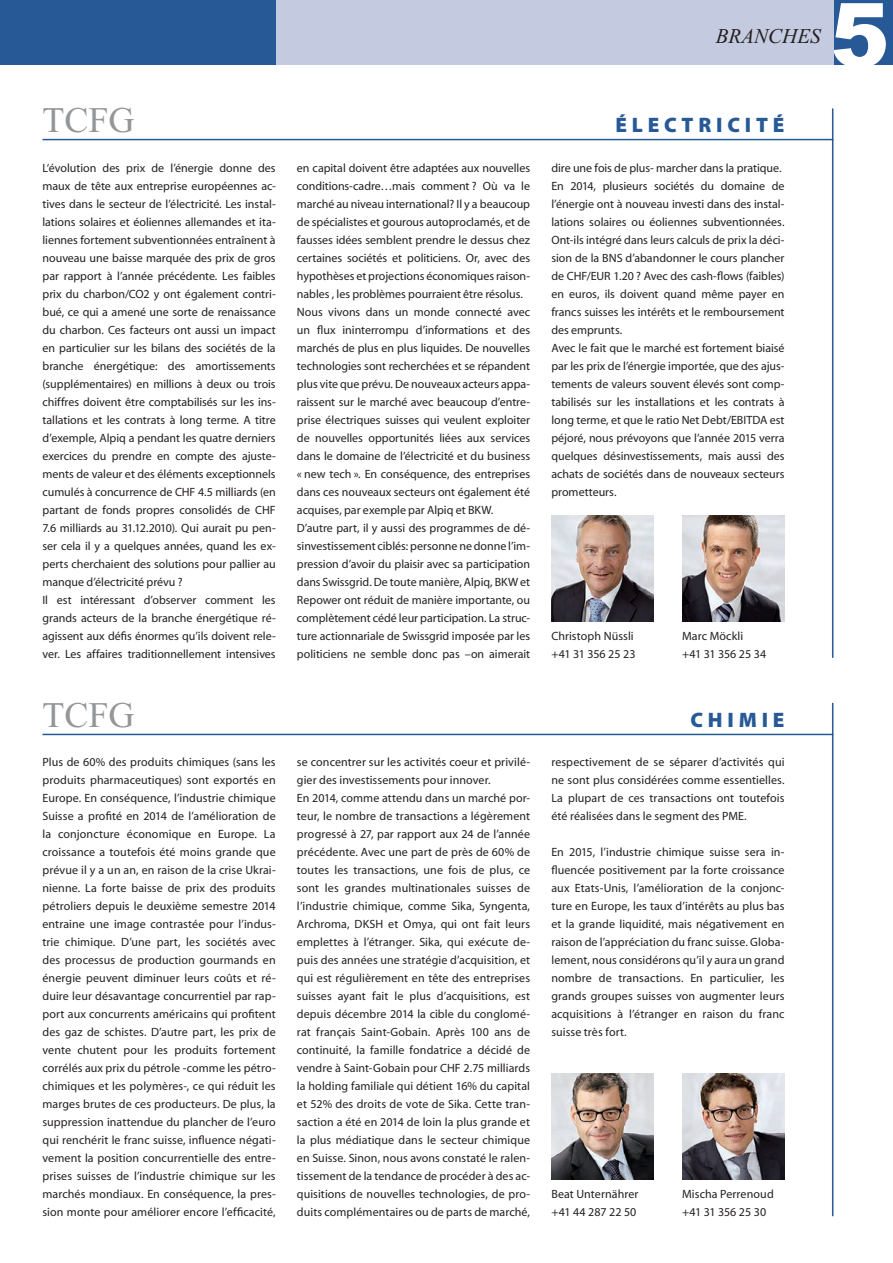
<style>
.page{position:relative;width:893px;height:1263px;background:#fff}
.page>*{position:absolute;margin:0;border:0;box-sizing:border-box;transform-origin:0 0}
.t1{font:900 88.5px "Arial";color:#fff}
.t2{font:36px "Times New Roman";color:#949698}
.t3{font:800 21px "Myriadfrom MM";letter-spacing:.23em;color:#265996}
.t4{font:italic 21px "Times New Roman";color:#231f20}
.t5{font:12px/18px "Myriadfrom MM";color:#231f20}
</style>
<div class="page">
<div style="left:0;top:0;width:276px;height:64px;background:#265996"></div>
<div style="left:830px;top:0;width:63px;height:64px;background:#265996"></div>
<div style="left:276px;top:0;width:557px;height:64px;background:#c4cadf"></div>
<hr style="left:43px;top:139px;width:790px;height:1px;background:#265996">
<hr style="left:832px;top:108px;width:1px;height:550px;background:#265996">
<hr style="left:832px;top:703px;width:1px;height:513px;background:#265996">
<hr style="left:43px;top:734px;width:790px;height:1px;background:#265996">
<img style="left:551px;top:515px;width:102px;height:107px">
<img style="left:682px;top:515px;width:102px;height:107px">
<img style="left:551px;top:1073px;width:102px;height:107px">
<img style="left:682px;top:1073px;width:102px;height:107px">
<h3 class="t4" style="left:716px;top:24px;width:107px">BRANCHES</h3>
<h1 class="t1" style="left:830px;top:-29px;width:61px">5</h1>
<h2 class="t2" style="left:43px;top:100px;width:94px">TCFG</h2>
<h3 class="t3" style="left:615px;top:114px;width:171px">ÉLECTRICITÉ</h3>
<p class="t5" style="left:43px;top:159px;width:235px">L‘évolution des prix de l’énergie donne des maux de tête aux entreprise européennes ac&shy;tives dans le secteur de l’électricité. Les instal&shy;lations solaires et éoliennes allemandes et ita&shy;liennes fortement subventionnées entraînent à nouveau une baisse marquée des prix de gros par rapport à l’année précédente. Les faibles prix du charbon/CO2 y ont également contri&shy;bué, ce qui a amené une sorte de renaissance du charbon. Ces facteurs ont aussi un impact en particulier sur les bilans des sociétés de la branche énergétique: des amortissements (supplémentaires) en millions à deux ou trois chiffres doivent être comptabilisés sur les ins&shy;tallations et les contrats à long terme. A titre d’exemple, Alpiq a pendant les quatre derniers exercices du prendre en compte des ajuste&shy;ments de valeur et des éléments exceptionnels cumulés à concurrence de CHF 4.5 milliards (en partant de fonds propres consolidés de CHF 7.6 milliards au 31.12.2010). Qui aurait pu pen&shy;ser cela il y a quelques années, quand les ex&shy;perts cherchaient des solutions pour pallier au manque d’électricité prévu ?<br>Il est intéressant d’observer comment les grands acteurs de la branche énergétique ré&shy;agissent aux défis énormes qu’ils doivent rele&shy;ver. Les affaires traditionnellement intensives</p>
<p class="t5" style="left:297px;top:159px;width:235px">en capital doivent être adaptées aux nouvelles conditions-cadre…mais comment ? Où va le marché au niveau international? Il y a beaucoup de spécialistes et gourous autoproclamés, et de fausses idées semblent prendre le dessus chez certaines sociétés et politiciens. Or, avec des hypothèses et projections économiques raison&shy;nables , les problèmes pourraient être résolus.<br>Nous vivons dans un monde connecté avec un flux ininterrompu d’informations et des marchés de plus en plus liquides. De nouvelles technologies sont recherchées et se répandent plus vite que prévu. De nouveaux acteurs appa&shy;raissent sur le marché avec beaucoup d’entre&shy;prise électriques suisses qui veulent exploiter de nouvelles opportunités liées aux services dans le domaine de l’électricité et du business « new tech ». En conséquence, des entreprises dans ces nouveaux secteurs ont également été acquises, par exemple par Alpiq et BKW.<br>D’autre part, il y aussi des programmes de dé&shy;sinvestissement ciblés: personne ne donne l’im&shy;pression d’avoir du plaisir avec sa participation dans Swissgrid. De toute manière, Alpiq, BKW et Repower ont réduit de manière importante, ou complètement cédé leur participation. La struc&shy;ture actionnariale de Swissgrid imposée par les politiciens ne semble donc pas –on aimerait</p>
<p class="t5" style="left:551px;top:159px;width:235px">dire une fois de plus- marcher dans la pratique.<br>En 2014, plusieurs sociétés du domaine de l’énergie ont à nouveau investi dans des instal&shy;lations solaires ou éoliennes subventionnées.<br>Ont-ils intégré dans leurs calculs de prix la déci&shy;sion de la BNS d’abandonner le cours plancher de CHF/EUR 1.20 ? Avec des cash-flows (faibles) en euros, ils doivent quand même payer en francs suisses les intérêts et le remboursement des emprunts.<br>Avec le fait que le marché est fortement biaisé par les prix de l’énergie importée, que des ajus&shy;tements de valeurs souvent élevés sont comp&shy;tabilisés sur les installations et les contrats à long terme, et que le ratio Net Debt/EBITDA est péjoré, nous prévoyons que l’année 2015 verra quelques désinvestissements, mais aussi des achats de sociétés dans de nouveaux secteurs prometteurs.</p>
<p class="t5" style="left:551px;top:627px;width:84px">Christoph Nüssli</p>
<p class="t5" style="left:682px;top:627px;width:63px">Marc Möckli</p>
<p class="t5" style="left:551px;top:645px;width:86px">+41 31 356 25 23</p>
<p class="t5" style="left:682px;top:645px;width:86px">+41 31 356 25 34</p>
<h2 class="t2" style="left:43px;top:695px;width:94px">TCFG</h2>
<p class="t5" style="left:43px;top:753px;width:235px;text-align:justify">Plus de 60% des produits chimiques (sans les produits pharmaceutiques) sont exportés en Europe. En conséquence, l’industrie chimique Suisse a profité en 2014 de l’amélioration de la conjoncture économique en Europe. La croissance a toutefois été moins grande que prévue il y a un an, en raison de la crise Ukrai&shy;nienne. La forte baisse de prix des produits pétroliers depuis le deuxième semestre 2014 entraine une image contrastée pour l’indus&shy;trie chimique. D’une part, les sociétés avec des processus de production gourmands en énergie peuvent diminuer leurs coûts et ré&shy;duire leur désavantage concurrentiel par rap&shy;port aux concurrents américains qui profitent des gaz de schistes. D’autre part, les prix de vente chutent pour les produits fortement corrélés aux prix du pétrole -comme les pétro&shy;chimiques et les polymères-, ce qui réduit les marges brutes de ces producteurs. De plus, la suppression inattendue du plancher de l’euro qui renchérit le franc suisse, influence négati&shy;vement la position concurrentielle des entre&shy;prises suisses de l’industrie chimique sur les marchés mondiaux. En conséquence, la pres&shy;sion monte pour améliorer encore l’efficacité,</p>
<p class="t5" style="left:297px;top:753px;width:235px">se concentrer sur les activités coeur et privilé&shy;gier des investissements pour innover.<br>En 2014, comme attendu dans un marché por&shy;teur, le nombre de transactions a légèrement progressé à 27, par rapport aux 24 de l’année précédente. Avec une part de près de 60% de toutes les transactions, une fois de plus, ce sont les grandes multinationales suisses de l’industrie chimique, comme Sika, Syngenta, Archroma, DKSH et Omya, qui ont fait leurs emplettes à l’étranger. Sika, qui exécute de&shy;puis des années une stratégie d’acquisition, et qui est régulièrement en tête des entreprises suisses ayant fait le plus d’acquisitions, est depuis décembre 2014 la cible du conglomé&shy;rat français Saint-Gobain. Après 100 ans de continuité, la famille fondatrice a décidé de vendre à Saint-Gobain pour CHF 2.75 milliards la holding familiale qui détient 16% du capital et 52% des droits de vote de Sika. Cette tran&shy;saction a été en 2014 de loin la plus grande et la plus médiatique dans le secteur chimique en Suisse. Sinon, nous avons constaté le ralen&shy;tissement de la tendance de procéder à des ac&shy;quisitions de nouvelles technologies, de pro&shy;duits complémentaires ou de parts de marché,</p>
<p class="t5" style="left:551px;top:753px;width:235px;text-align:justify">respectivement de se séparer d’activités qui ne sont plus considérées comme essentielles.<br>La plupart de ces transactions ont toutefois été réalisées dans le segment des PME.</p>
<h3 class="t3" style="left:690px;top:709px;width:96px">CHIMIE</h3>
<p class="t5" style="left:551px;top:843px;width:235px;text-align:justify">En 2015, l’industrie chimique suisse sera in&shy;fluencée positivement par la forte croissance aux Etats-Unis, l’amélioration de la conjonc&shy;ture en Europe, les taux d’intérêts au plus bas et la grande liquidité, mais négativement en raison de l’appréciation du franc suisse. Globa&shy;lement, nous considérons qu’il y aura un grand nombre de transactions. En particulier, les grands groupes suisses von augmenter leurs acquisitions à l’étranger en raison du franc suisse très fort.</p>
<p class="t5" style="left:551px;top:1185px;width:89px">Beat Unternährer</p>
<p class="t5" style="left:682px;top:1185px;width:93px">Mischa Perrenoud</p>
<p class="t5" style="left:551px;top:1203px;width:86px">+41 44 287 22 50</p>
<p class="t5" style="left:682px;top:1203px;width:86px">+41 31 356 25 30</p>
</div>
